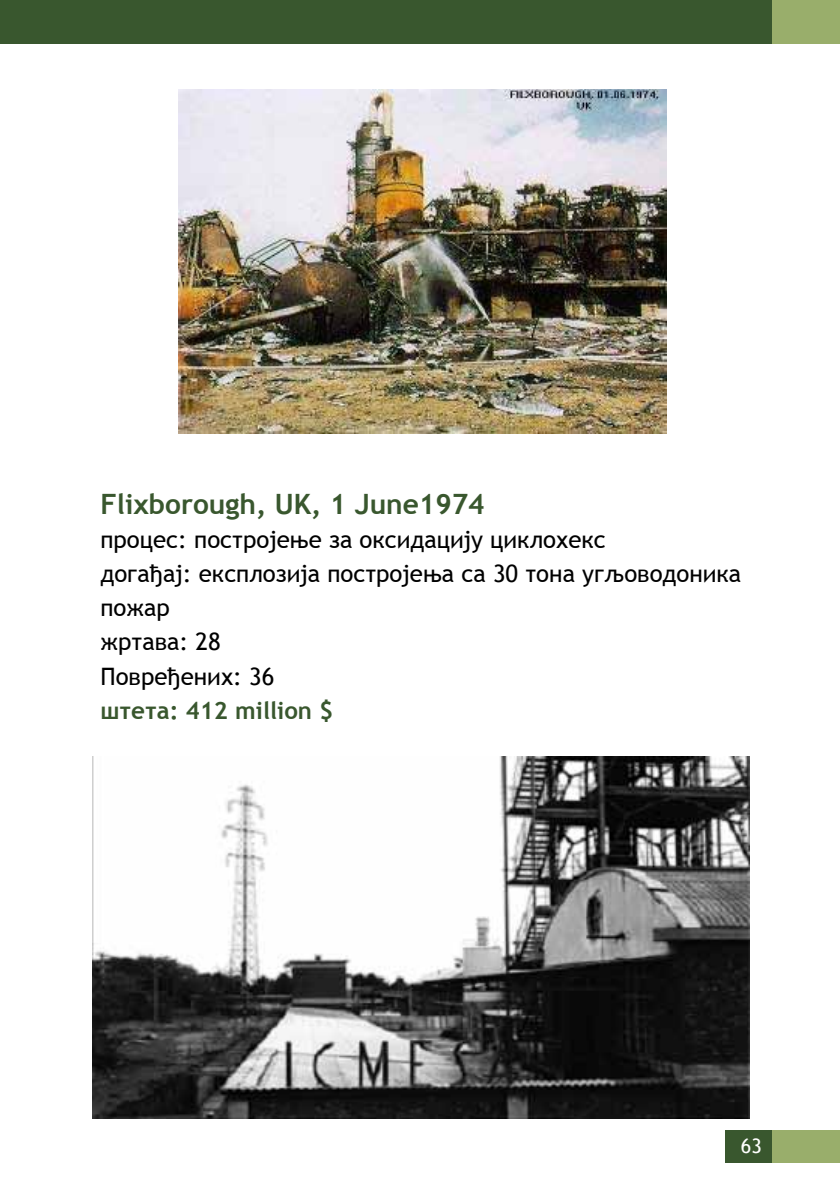
<style>
.page{position:relative;width:840px;height:1191px;background:#fff}
.page>*{position:absolute;margin:0;border:0;box-sizing:border-box;transform-origin:0 0}
.t1{font:700 28px "Trebuchet MS";color:#39572e}
.t2{font:24px/34px "Trebuchet MS";color:#000}
.t3{font:700 24px "Trebuchet MS";color:#39572e}
.t4{font:20px "Trebuchet MS";color:#fff}
</style>
<div class="page">
<div style="left:725px;top:1130px;width:114px;height:32px;background:#99ae6b"></div>
<div style="left:0;top:0;width:839px;height:43px;background:#99ae6b"></div>
<div style="left:0;top:0;width:771px;height:43px;background:#39572e"></div>
<div style="left:725px;top:1130px;width:46px;height:32px;background:#39572e"></div>
<img style="left:178px;top:89px;width:488px;height:344px">
<img style="left:92px;top:756px;width:657px;height:363px">
<p class="t1" style="left:100px;top:487px;width:385px">Flixborough, UK, 1 June1974</p>
<p class="t2" style="left:100px;top:523px;width:642px">процес: постројење за оксидацију циклохекс<br>догађај: експлозија постројења са 30 тона угљоводоника пожар<br>жртава: 28<br>Повређених: 36</p>
<p class="t3" style="left:100px;top:695px;width:234px">штета: 412 million $</p>
<p class="t4" style="left:740px;top:1134px;width:22px">63</p>
</div>
